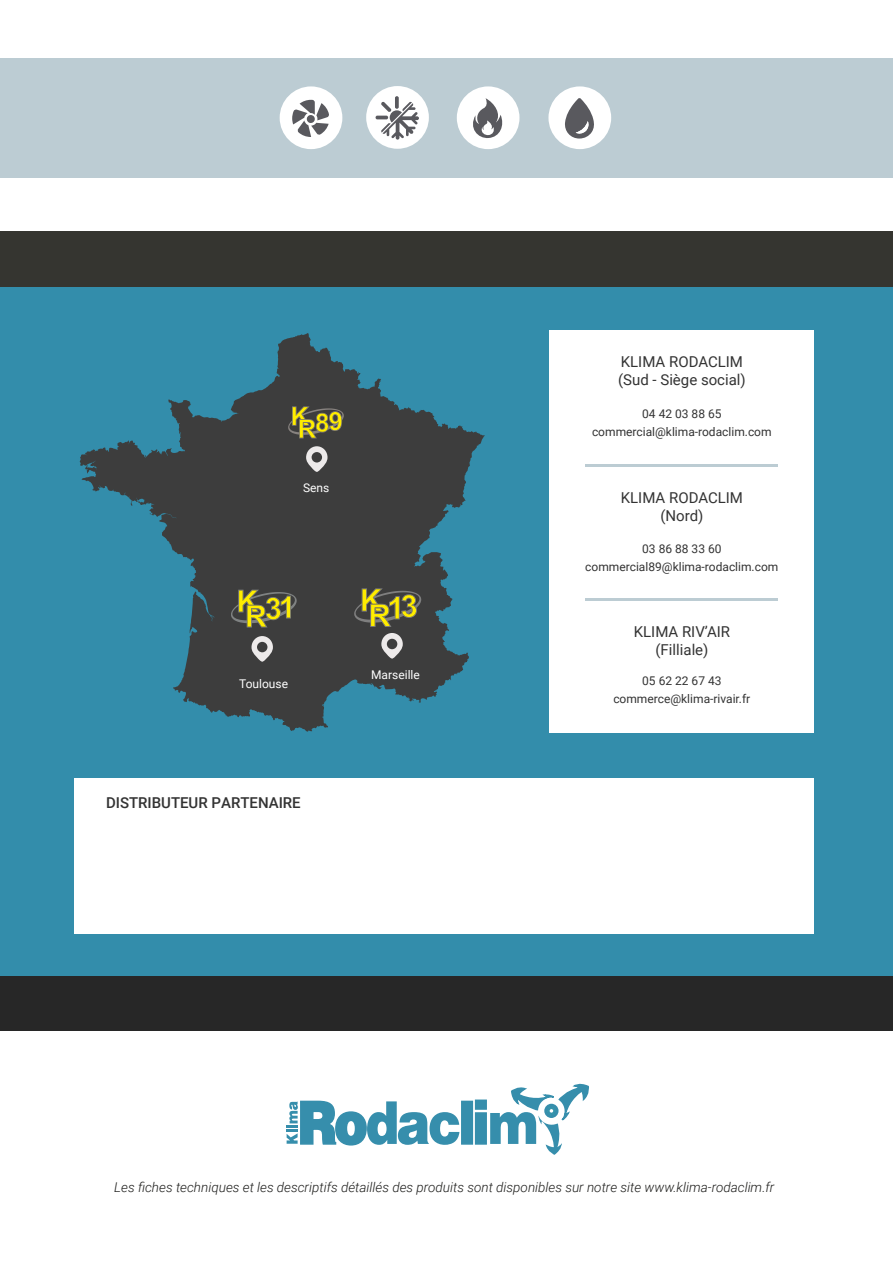
<style>
.page{position:relative;width:893px;height:1263px;background:#fff}
.page>*{position:absolute;margin:0;border:0;box-sizing:border-box;transform-origin:0 0}
.t1{font:15px/18px "Roboto";color:#333;text-align:center}
.t2{font:500 15px "Roboto";color:#333}
.t3{font:italic 300 13.5px "Roboto";color:#1d1d1b}
.t4{font:12px/18px "Roboto";color:#333;text-align:center}
.t5{font:12px "Roboto";color:#fff}
.t6{font:12px "Roboto";color:#3a3835}
</style>
<div class="page">
<div style="left:0;top:58px;width:893px;height:120px;background:#bcccd3"></div>
<div style="left:0;top:976px;width:893px;height:54px;background:#272727"></div>
<div style="left:0;top:233px;width:893px;height:743px;background:#338dab"></div>
<div style="left:0;top:232px;width:893px;height:55px;background:#353530"></div>
<div style="left:280px;top:86px;width:62px;height:63px;background:#fff;border-radius:50%"></div>
<div style="left:457px;top:86px;width:62px;height:63px;background:#fff;border-radius:50%"></div>
<div style="left:366px;top:86px;width:63px;height:63px;background:#fff;border-radius:50%"></div>
<div style="left:548px;top:86px;width:63px;height:63px;background:#fff;border-radius:50%"></div>
<svg style="left:292px;top:100px;width:37px;height:37px"></svg>
<svg style="left:473px;top:98px;width:30px;height:40px"></svg>
<svg style="left:395px;top:96px;width:4px;height:13px"></svg>
<svg style="left:376px;top:102px;width:43px;height:38px"></svg>
<svg style="left:565px;top:98px;width:29px;height:41px"></svg>
<svg style="left:80px;top:333px;width:405px;height:399px;fill:#3d3d3d"></svg>
<svg style="left:288px;top:406px;width:56px;height:32px"></svg>
<svg style="left:354px;top:588px;width:67px;height:39px"></svg>
<svg style="left:231px;top:590px;width:66px;height:37px"></svg>
<svg style="left:251px;top:636px;width:22px;height:26px"></svg>
<svg style="left:381px;top:633px;width:22px;height:26px"></svg>
<svg style="left:306px;top:446px;width:22px;height:26px"></svg>
<svg style="left:287px;top:1100px;width:172px;height:46px"></svg>
<div style="left:461px;top:1101px;width:12px;height:44px;background:#368eac"></div>
<svg style="left:474px;top:1083px;width:115px;height:72px"></svg>
<div style="left:550px;top:330px;width:264px;height:402px;background:#fff"></div>
<hr style="left:586px;top:464px;width:192px;height:3px;background:#bcccd3">
<hr style="left:586px;top:598px;width:192px;height:3px;background:#bcccd3">
<div style="left:74px;top:778px;width:740px;height:155px;background:#fff"></div>
<p class="t1" style="left:618px;top:352px;width:129px;text-align:left">KLIMA RODACLIM (Sud - Siège social)</p>
<p class="t2" style="left:743px;top:369px;width:7px">)</p>
<p class="t5" style="left:303px;top:480px;width:28px">Sens</p>
<p class="t5" style="left:239px;top:675px;width:50px">Toulouse</p>
<p class="t2" style="left:106px;top:792px;width:204px">DISTRIBUTEUR PARTENAIRE :</p>
<p class="t5" style="left:371px;top:666px;width:50px">Marseille</p>
<p class="t4" style="left:592px;top:404px;width:181px">04 42 03 88 65 commercial@klima-rodaclim.com</p>
<p class="t1" style="left:621px;top:488px;width:124px">KLIMA RODACLIM (Nord)</p>
<p class="t4" style="left:585px;top:539px;width:195px">03 86 88 33 60 commercial89@klima-rodaclim.com</p>
<p class="t2" style="left:706px;top:619px;width:25px">AIR</p>
<p class="t1" style="left:634px;top:622px;width:98px">KLIMA RIV’AIR (Filliale)</p>
<p class="t2" style="left:698px;top:637px;width:7px">)</p>
<p class="t4" style="left:613px;top:671px;width:138px">05 62 22 67 43 commerce@klima-rivair.fr</p>
<p class="t6" style="left:736px;top:690px;width:13px">.fr</p>
<p class="t3" style="left:114px;top:1178px;width:662px">Les fiches techniques et les descriptifs détaillés des produits sont disponibles sur notre site www.klima-rodaclim.fr</p>
</div>
